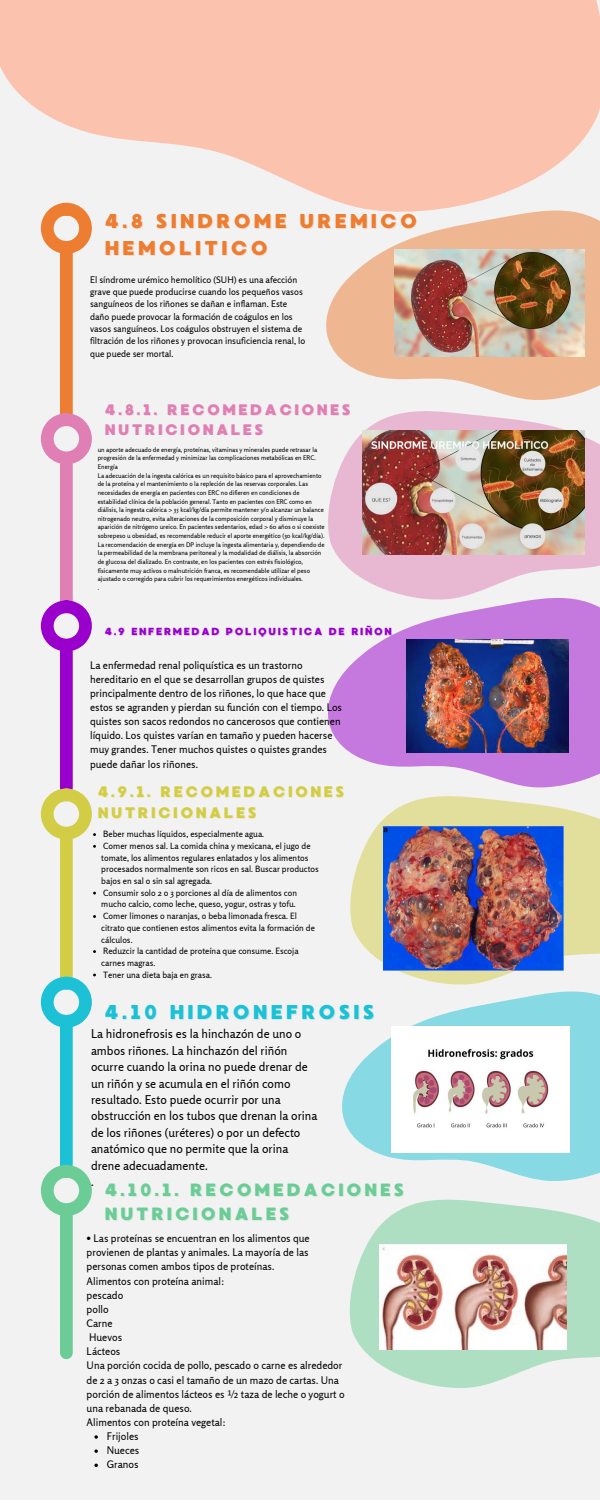
<style>
.page{position:relative;width:600px;height:1500px;background:#f2f2f2}
.page>*{position:absolute;margin:0;border:0;box-sizing:border-box;transform-origin:0 0}
.t1{font:20px "MADE Waffle Soft";letter-spacing:.16em;color:#ed7d31}
.t2{font:20px "MADE Waffle Soft";letter-spacing:.16em;color:#1cc1d6}
.t3{font:17.7px "MADE Waffle Soft";letter-spacing:.16em;color:#6bcc95}
.t4{font:15.2px "MADE Waffle Soft";letter-spacing:.16em;color:#df7fb3}
.t5{font:15.2px "MADE Waffle Soft";letter-spacing:.16em;color:#d3cd46}
.t6{font:12.1px/16.4px "Rosario";color:#000}
.t7{font:10.4px/14.1px "Rosario";color:#000}
.t8{font:10.3px "MADE Waffle Soft";letter-spacing:.16em;color:#90c}
.t9{font:9px/12.3px "Rosario";color:#000}
.t10{font:8.6px/11.7px "Rosario";color:#000}
.t11{font:6.4px/8.7px "Rosario";color:#000}
</style>
<div class="page">
<svg style="left:0;top:0;width:600px;height:254px;fill:#fbc2ad"></svg>
<svg style="left:303px;top:136px;width:297px;height:201px"></svg>
<svg style="left:327px;top:337px;width:273px;height:186px"></svg>
<div style="left:350px;top:887px;width:250px;height:30px;background:#e2df9c"></div>
<svg style="left:349px;top:1281px;width:251px;height:107px;fill:#aedfc3"></svg>
<svg style="left:328px;top:523px;width:272px;height:364px"></svg>
<svg style="left:342px;top:917px;width:258px;height:364px"></svg>
<div style="left:60px;top:254px;width:13px;height:159px;background:#ed7d31"></div>
<div style="left:41px;top:203px;width:51px;height:51px;border:13px solid #ed7d31;border-radius:50%"></div>
<div style="left:60px;top:464px;width:13px;height:137px;background:#df7fb3"></div>
<div style="left:41px;top:413px;width:51px;height:51px;border:13px solid #df7fb3;border-radius:50%"></div>
<div style="left:60px;top:651px;width:13px;height:137px;background:#90c"></div>
<div style="left:41px;top:600px;width:51px;height:51px;border:13px solid #90c;border-radius:50%"></div>
<div style="left:60px;top:840px;width:13px;height:136px;background:#d3cd46"></div>
<div style="left:41px;top:789px;width:51px;height:51px;border:13px solid #d3cd46;border-radius:50%"></div>
<div style="left:60px;top:1028px;width:13px;height:137px;background:#1cc1d6"></div>
<div style="left:41px;top:977px;width:51px;height:51px;border:13px solid #1cc1d6;border-radius:50%"></div>
<div style="left:60px;top:1216px;width:13px;height:137px;background:#6bcc95"></div>
<div style="left:41px;top:1165px;width:51px;height:51px;border:13px solid #6bcc95;border-radius:50%"></div>
<img style="left:395px;top:250px;width:189px;height:106px">
<img style="left:362px;top:430px;width:222px;height:125px">
<img style="left:406px;top:640px;width:163px;height:113px">
<img style="left:383px;top:826px;width:180px;height:145px">
<img style="left:391px;top:1027px;width:178px;height:126px">
<img style="left:379px;top:1244px;width:188px;height:105px">
<svg style="left:94px;top:1435px;width:4px;height:4px"></svg>
<svg style="left:94px;top:1449px;width:4px;height:4px"></svg>
<svg style="left:94px;top:1464px;width:4px;height:3px"></svg>
<p class="t1" style="left:105px;top:209px;width:314px">4.8 SINDROME UREMICO</p>
<h3 class="t1" style="left:105px;top:236px;width:164px">HEMOLITICO</h3>
<p class="t9" style="left:90px;top:273px;width:217px">El síndrome urémico hemolítico (SUH) es una afección grave que puede producirse cuando los pequeños vasos sanguíneos de los riñones se dañan e inflaman. Este daño puede provocar la formación de coágulos en los vasos sanguíneos. Los coágulos obstruyen el sistema de filtración de los riñones y provocan insuficiencia renal, lo que puede ser mortal.</p>
<p class="t4" style="left:105px;top:401px;width:247px">4.8.1. RECOMEDACIONES</p>
<p class="t4" style="left:105px;top:420px;width:160px">NUTRICIONALES</p>
<p class="t11" style="left:98px;top:445px;width:221px">un aporte adecuado de energía, proteínas, vitaminas y minerales puede retrasar la progresión de la enfermedad y minimizar las complicaciones metabólicas en ERC.</p>
<p class="t11" style="left:98px;top:462px;width:22px">Energía</p>
<p class="t11" style="left:98px;top:471px;width:229px">La adecuación de la ingesta calórica es un requisito básico para el aprovechamiento de la proteína y el mantenimiento o la repleción de las reservas corporales. Las necesidades de energía en pacientes con ERC no difieren en condiciones de estabilidad clínica de la población general. Tanto en pacientes con ERC como en diálisis, la ingesta calórica &gt; 35 kcal/kg/día permite mantener y/o alcanzar un balance nitrogenado neutro, evita alteraciones de la composición corporal y disminuye la aparición de nitrógeno ureico. En pacientes sedentarios, edad &gt; 60 años o si coexiste sobrepeso u obesidad, es recomendable reducir el aporte energético (30 kcal/kg/día).<br>La recomendación de energía en DP incluye la ingesta alimentaria y, dependiendo de la permeabilidad de la membrana peritoneal y la modalidad de diálisis, la absorción de glucosa del dializado. En contraste, en los pacientes con estrés fisiológico, físicamente muy activos o malnutrición franca, es recomendable utilizar el peso ajustado o corregido para cubrir los requerimientos energéticos individuales.</p>
<h5 class="t11" style="left:98px;top:583px;width:3px">.</h5>
<h6 class="t8" style="left:105px;top:625px;width:288px">4.9 ENFERMEDAD POLIQUISTICA DE RIÑON</h6>
<p class="t7" style="left:90px;top:658px;width:254px">La enfermedad renal poliquística es un trastorno hereditario en el que se desarrollan grupos de quistes principalmente dentro de los riñones, lo que hace que estos se agranden y pierdan su función con el tiempo. Los quistes son sacos redondos no cancerosos que contienen líquido. Los quistes varían en tamaño y pueden hacerse muy grandes. Tener muchos quistes o quistes grandes puede dañar los riñones.</p>
<p class="t5" style="left:98px;top:782px;width:248px">4.9.1. RECOMEDACIONES</p>
<h3 class="t5" style="left:98px;top:804px;width:160px">NUTRICIONALES</h3>
<p class="t10" style="left:103px;top:828px;width:162px">Beber muchas líquidos, especialmente agua.</p>
<p class="t10" style="left:101px;top:840px;width:219px">Comer menos sal. La comida china y mexicana, el jugo de tomate, los alimentos regulares enlatados y los alimentos procesados normalmente son ricos en sal. Buscar productos bajos en sal o sin sal agregada.</p>
<p class="t10" style="left:101px;top:887px;width:197px">Consumir solo 2 o 3 porciones al día de alimentos con mucho calcio, como leche, queso, yogur, ostras y tofu.</p>
<p class="t10" style="left:101px;top:910px;width:215px">Comer limones o naranjas, o beba limonada fresca. El citrato que contienen estos alimentos evita la formación de cálculos.</p>
<p class="t10" style="left:101px;top:945px;width:199px">Reduzcir la cantidad de proteína que consume. Escoja carnes magras.</p>
<p class="t10" style="left:103px;top:969px;width:110px">Tener una dieta baja en grasa.</p>
<p class="t2" style="left:104px;top:1000px;width:272px">4.10 HIDRONEFROSIS</p>
<h1 class="t6" style="left:91px;top:1026px;width:228px">La hidronefrosis es la hinchazón de uno o ambos riñones. La hinchazón del riñón ocurre cuando la orina no puede drenar de un riñón y se acumula en el riñón como resultado. Esto puede ocurrir por una obstrucción en los tubos que drenan la orina de los riñones (uréteres) o por un defecto anatómico que no permite que la orina drene adecuadamente.<br>.</h1>
<h4 class="t3" style="left:105px;top:1179px;width:301px">4.10.1. RECOMEDACIONES</h4>
<p class="t3" style="left:105px;top:1204px;width:186px">NUTRICIONALES</p>
<p class="t7" style="left:87px;top:1231px;width:260px">• Las proteínas se encuentran en los alimentos que provienen de plantas y animales. La mayoría de las personas comen ambos tipos de proteínas.<br>Alimentos con proteína animal:<br>pescado<br>pollo<br>Carne<br>Huevos<br>Lácteos<br>Una porción cocida de pollo, pescado o carne es alrededor de 2 a 3 onzas o casi el tamaño de un mazo de cartas. Una porción de alimentos lácteos es ½ taza de leche o yogurt o una rebanada de queso.<br>Alimentos con proteína vegetal:</p>
<h2 class="t7" style="left:107px;top:1429px;width:33px">Frijoles</h2>
<h6 class="t7" style="left:107px;top:1443px;width:34px">Nueces</h6>
<p class="t7" style="left:107px;top:1458px;width:33px">Granos</p>
</div>
